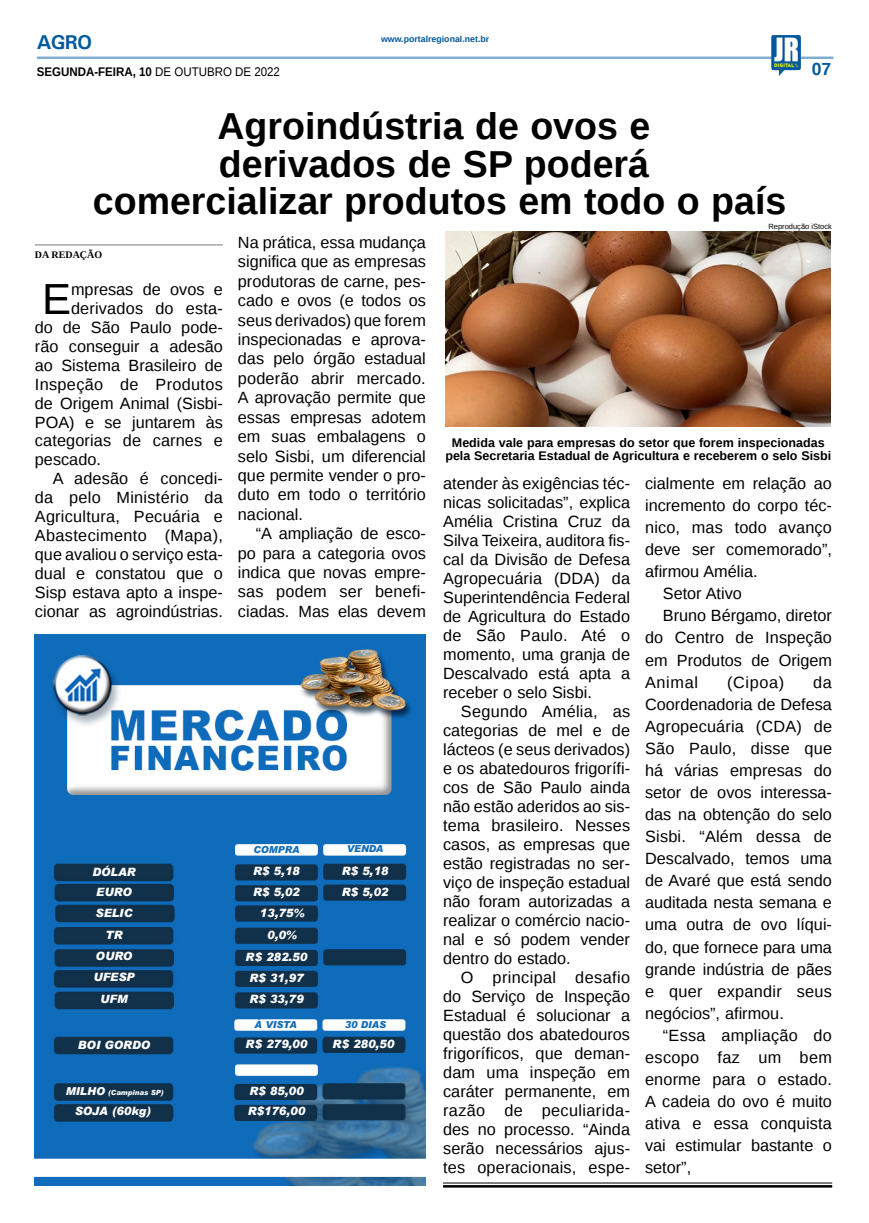
<style>
.page{position:relative;width:869px;height:1223px;background:#fff}
.page>*{position:absolute;margin:0;border:0;box-sizing:border-box;transform-origin:0 0}
.MATÉRIA{font:43.5px "Liberation Sans";color:#000}
.TÍTULO{font:700 37.5px "Liberation Sans";color:#000}
.TITULO_PG{font:700 20px "Univers";color:#005a9e}
.TÍTULO-2{font:700 17.5px "Liberation Sans";color:#005a9e}
.MATÉRIA-2{font:16.25px/19px "Liberation Sans";color:#000;text-align:justify}
.MATÉRIA-3{font:16.25px "Liberation Sans";letter-spacing:.02em;color:#000}
.LEGENDA{font:700 12.5px/13.8px "Liberation Sans";color:#000;text-align:center}
.DATA_PG{font:700 12.5px "Liberation Sans";color:#000;scale:.92 1}
.MATÉRIA-4{font:italic 900 11.38px "Arial";color:#fff}
.CRÉDITO_NOME{font:700 10px "Liberation Serif";color:#000}
.MATÉRIA-5{font:italic 900 9.62px "Arial";color:#0f6cba}
.DATA_PG-2{font:700 8.75px "Liberation Sans";color:#005a9e}
.CRÉDITO_FOTO{font:7.5px "Liberation Sans";color:#000}
.MATÉRIA-6{font:italic 900 7px "Arial";color:#fff}
.s1{font-weight:400}
.s2{font-size:10.88px}
</style>
<div class="page">
<hr style="left:37px;top:57px;width:796px;height:2px;background:#005a9e">
<img style="left:770px;top:35px;width:31px;height:41px">
<img style="left:35px;top:634px;width:390px;height:551px">
<hr style="left:443px;top:1182px;width:388px;height:1px;background:#000">
<hr style="left:443px;top:1185px;width:388px;height:2px;background:#000">
<img style="left:445px;top:231px;width:385px;height:195px">
<hr style="left:35px;top:244px;width:188px;height:1px;background:#939598">
<p class="TITULO_PG" style="left:37px;top:30px;width:57px">AGRO</p>
<p class="DATA_PG" style="left:37px;top:63px;width:265px">SEGUNDA-FEIRA, 10 <span class="s1">DE OUTUBRO DE 2022</span></p>
<p class="DATA_PG-2" style="left:381px;top:33px;width:110px">www.portalregional.net.br</p>
<p class="TÍTULO-2" style="left:811px;top:57px;width:21px">07</p>
<p class="TÍTULO" style="left:217px;top:101px;width:434px">Agroindústria de ovos e</p>
<p class="TÍTULO" style="left:219px;top:138px;width:431px">derivados de SP poderá</p>
<p class="TÍTULO" style="left:93px;top:176px;width:694px">comercializar produtos em todo o país</p>
<p class="CRÉDITO_NOME" style="left:35px;top:248px;width:69px">DA REDAÇÃO</p>
<p class="MATÉRIA" style="left:42px;top:274px;width:31px">E</p>
<p class="MATÉRIA-2" style="left:71px;top:281px;width:153px">mpresas de ovos e</p>
<p class="CRÉDITO_FOTO" style="left:768px;top:222px;width:65px">Reprodução iStock</p>
<p class="MATÉRIA-2" style="left:238px;top:233px;width:189px;line-height:19.4px">Na prática, essa mudança significa que as empresas produtoras de carne, pes&shy;cado e ovos (e todos os seus derivados) que forem inspecionadas e aprova&shy;das pelo órgão estadual poderão abrir mercado.<br>A aprovação permite que essas empresas adotem em suas embalagens o selo Sisbi, um diferencial que permite vender o pro&shy;duto em todo o território nacional.</p>
<p class="MATÉRIA-2" style="left:238px;top:524px;width:189px;line-height:19.4px;text-indent:18px">“A ampliação de esco&shy;po para a categoria ovos indica que novas empre&shy;sas podem ser benefi&shy;ciadas. Mas elas devem</p>
<p class="MATÉRIA-2" style="left:71px;top:299px;width:153px">derivados do esta-</p>
<p class="MATÉRIA-2" style="left:35px;top:318px;width:189px">do de São Paulo pode-</p>
<p class="MATÉRIA-2" style="left:35px;top:337px;width:189px">rão conseguir a adesão</p>
<p class="MATÉRIA-2" style="left:35px;top:356px;width:189px">ao Sistema Brasileiro de</p>
<p class="MATÉRIA-3" style="left:35px;top:375px;width:189px">Inspeção de Produtos</p>
<p class="MATÉRIA-2" style="left:35px;top:394px;width:189px">de Origem Animal (Sisbi-</p>
<p class="MATÉRIA-2" style="left:35px;top:413px;width:189px">POA) e se juntarem às</p>
<p class="MATÉRIA-2" style="left:35px;top:432px;width:189px">categorias de carnes e</p>
<p class="MATÉRIA-2" style="left:35px;top:451px;width:67px">pescado.</p>
<p class="MATÉRIA-2" style="left:35px;top:470px;width:189px;text-indent:18px">A adesão é concedi&shy;da pelo Ministério da Agricultura, Pecuária e Abastecimento (Mapa), que avaliou o serviço esta&shy;dual e constatou que o Sisp estava apto a inspe&shy;cionar as agroindústrias.</p>
<p class="LEGENDA" style="left:445px;top:435px;width:387px">Medida vale para empresas do setor que forem inspecionadas pela Secretaria Estadual de Agricultura e receberem o selo Sisbi</p>
<p class="MATÉRIA-2" style="left:443px;top:474px;width:188px">atender às exigências téc&shy;nicas solicitadas”, explica Amélia Cristina Cruz da Silva Teixeira, auditora fis&shy;cal da Divisão de Defesa Agropecuária (DDA) da Superintendência Federal de Agricultura do Estado de São Paulo. Até o momento, uma granja de Descalvado está apta a receber o selo Sisbi.</p>
<p class="MATÉRIA-2" style="left:443px;top:702px;width:188px;text-indent:18px">Segundo Amélia, as categorias de mel e de lácteos (e seus derivados) e os abatedouros frigorífi&shy;cos de São Paulo ainda não estão aderidos ao sis&shy;tema brasileiro. Nesses casos, as empresas que estão registradas no ser&shy;viço de inspeção estadual não foram autorizadas a realizar o comércio nacio&shy;nal e só podem vender dentro do estado.</p>
<p class="MATÉRIA-2" style="left:443px;top:968px;width:188px;text-indent:18px">O principal desafio do Serviço de Inspeção Estadual é solucionar a questão dos abatedouros frigoríficos, que deman&shy;dam uma inspeção em caráter permanente, em razão de peculiarida&shy;des no processo. “Ainda serão necessários ajus&shy;tes operacionais, espe-</p>
<p class="MATÉRIA-2" style="left:644px;top:473px;width:188px;line-height:22.1px">cialmente em relação ao incremento do corpo téc&shy;nico, mas todo avanço deve ser comemorado”, afirmou Amélia.</p>
<p class="MATÉRIA-2" style="left:662px;top:585px;width:81px">Setor Ativo</p>
<p class="MATÉRIA-2" style="left:644px;top:605px;width:188px;line-height:22.1px;text-indent:18px">Bruno Bérgamo, diretor do Centro de Inspeção em Produtos de Origem Animal</p>
<p class="MATÉRIA-2" style="left:644px;top:671px;width:188px;line-height:22.1px;text-indent:168px">da Coordenadoria de Defesa Agropecuária (CDA) de São Paulo, disse que há várias empresas do setor de ovos interessa&shy;das na obtenção do selo Sisbi. “Além dessa de Descalvado, temos uma de Avaré que está sendo auditada nesta semana e uma outra de ovo líqui&shy;do, que fornece para uma grande indústria de pães e quer expandir seus negócios”, afirmou.</p>
<p class="MATÉRIA-2" style="left:644px;top:1024px;width:188px;line-height:22.1px;text-indent:18px">“Essa ampliação do escopo faz um bem enorme para o estado.<br>A cadeia do ovo é muito ativa e essa conquista vai estimular bastante o setor”,</p>
<p class="MATÉRIA-2" style="left:726px;top:673px;width:59px">(Cipoa)</p>
<p class="MATÉRIA-5" style="left:253px;top:843px;width:47px">COMPRA</p>
<p class="MATÉRIA-5" style="left:346px;top:842px;width:38px">VENDA</p>
<p class="MATÉRIA-4" style="left:92px;top:864px;width:45px">DÓLAR</p>
<p class="MATÉRIA-4" style="left:253px;top:864px;width:48px">R$ 5,18</p>
<p class="MATÉRIA-4" style="left:96px;top:884px;width:37px">EURO</p>
<p class="MATÉRIA-4" style="left:95px;top:906px;width:38px">SELIC</p>
<p class="MATÉRIA-4" style="left:105px;top:928px;width:18px">TR</p>
<p class="MATÉRIA-4" style="left:96px;top:949px;width:38px">OURO</p>
<p class="MATÉRIA-4" style="left:93px;top:969px;width:43px">UFESP</p>
<p class="MATÉRIA-4" style="left:100px;top:992px;width:29px">UFM</p>
<p class="MATÉRIA-4" style="left:78px;top:1037px;width:74px">BOI GORDO</p>
<p class="MATÉRIA-6" style="left:66px;top:1088px;width:99px"><span class="s2">MILHO</span> (Campinas SP)</p>
<p class="MATÉRIA-4" style="left:75px;top:1104px;width:78px">SOJA (60kg)</p>
<p class="MATÉRIA-4" style="left:341px;top:864px;width:48px">R$ 5,18</p>
<p class="MATÉRIA-4" style="left:253px;top:885px;width:48px">R$ 5,02</p>
<p class="MATÉRIA-4" style="left:259px;top:906px;width:46px">13,75%</p>
<p class="MATÉRIA-4" style="left:267px;top:928px;width:31px">0,0%</p>
<p class="MATÉRIA-4" style="left:245px;top:949px;width:63px">R$ 282.50</p>
<p class="MATÉRIA-4" style="left:249px;top:970px;width:56px">R$ 31,97</p>
<p class="MATÉRIA-4" style="left:249px;top:992px;width:56px">R$ 33,79</p>
<p class="MATÉRIA-4" style="left:341px;top:885px;width:48px">R$ 5,02</p>
<p class="MATÉRIA-5" style="left:254px;top:1018px;width:44px">À VISTA</p>
<p class="MATÉRIA-5" style="left:344px;top:1018px;width:43px">30 DIAS</p>
<p class="MATÉRIA-4" style="left:332px;top:1036px;width:63px">R$ 280,50</p>
<p class="MATÉRIA-4" style="left:245px;top:1036px;width:63px">R$ 279,00</p>
<p class="MATÉRIA-4" style="left:249px;top:1083px;width:56px">R$ 85,00</p>
<p class="MATÉRIA-4" style="left:247px;top:1104px;width:59px">R$176,00</p>
</div>
